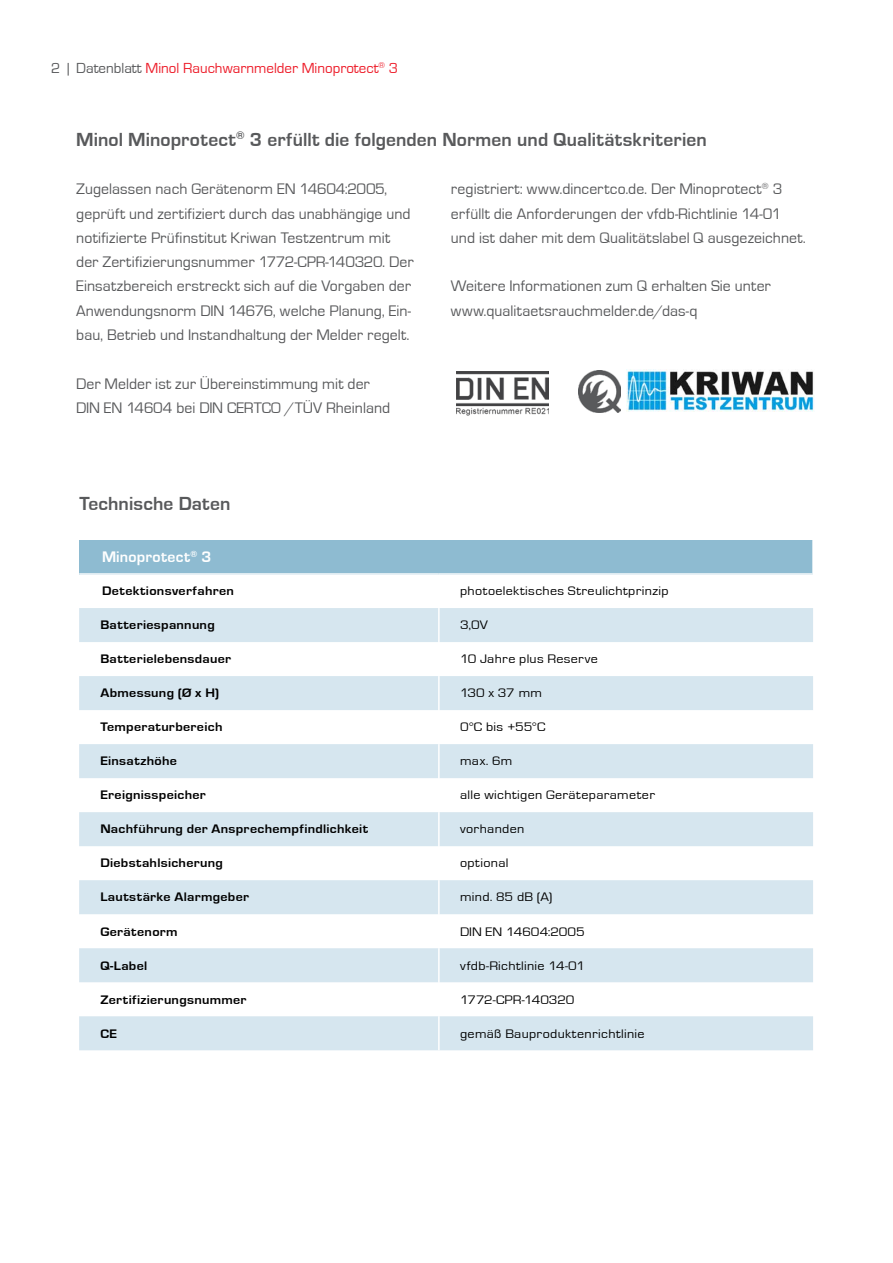
<style>
.page{position:relative;width:893px;height:1263px;background:#fff}
.page>*{position:absolute;margin:0;border:0;box-sizing:border-box;transform-origin:0 0}
.t1{font:700 19.5px "Eurostile";letter-spacing:.005em;color:#58595b}
.t2{font:15.75px/24.3px "Eurostile";letter-spacing:.005em;color:#58595b}
.t3{font:700 15.75px "Eurostile";letter-spacing:.015em;color:#fff}
.t4{font:15px "Eurostile";color:#ed1c29}
.t5{font:700 12.75px "Eurostile";letter-spacing:.02em;color:#000;scale:1.1 1}
.t6{font:12.75px "Eurostile";letter-spacing:.02em;color:#000;scale:1.1 1}
.t7{font:12.75px "Eurostile";letter-spacing:-.005em;color:#000;scale:1.1 1}
.t8{font:12.75px "Eurostile";letter-spacing:-.015em;color:#000;scale:1.1 1}
.s1{color:#58595b}
</style>
<div class="page">
<img style="left:456px;top:372px;width:93px;height:43px">
<img style="left:579px;top:371px;width:41px;height:41px">
<img style="left:627px;top:369px;width:187px;height:43px">
<div style="left:79px;top:540px;width:734px;height:34px;background:#8ebbd1"></div>
<svg style="left:79px;top:608px;width:734px;height:442px;fill:#d6e6ef"></svg>
<hr style="left:438px;top:642px;width:2px;height:34px;background:#fff">
<hr style="left:438px;top:676px;width:2px;height:34px;background:#fff">
<hr style="left:438px;top:710px;width:2px;height:34px;background:#fff">
<hr style="left:438px;top:744px;width:2px;height:34px;background:#fff">
<hr style="left:438px;top:778px;width:2px;height:34px;background:#fff">
<hr style="left:438px;top:812px;width:2px;height:34px;background:#fff">
<hr style="left:438px;top:846px;width:2px;height:34px;background:#fff">
<hr style="left:438px;top:880px;width:2px;height:34px;background:#fff">
<hr style="left:438px;top:914px;width:2px;height:34px;background:#fff">
<hr style="left:438px;top:948px;width:2px;height:34px;background:#fff">
<hr style="left:438px;top:982px;width:2px;height:34px;background:#fff">
<hr style="left:438px;top:1016px;width:2px;height:34px;background:#fff">
<hr style="left:812px;top:540px;width:2px;height:33px;background:#fff">
<hr style="left:79px;top:573px;width:360px;height:2px;background:#fff">
<hr style="left:439px;top:573px;width:375px;height:2px;background:#fff">
<hr style="left:438px;top:608px;width:2px;height:34px;background:#fff">
<p class="t4" style="left:51px;top:60px;width:349px"><span class="s1">2 | Datenblatt</span> Minol Rauchwarnmelder Minoprotect<sup>®</sup> 3</p>
<p class="t1" style="left:76px;top:129px;width:632px">Minol Minoprotect<sup>®</sup> 3 erfüllt die folgenden Normen und Qualitätskriterien</p>
<p class="t2" style="left:76px;top:177px;width:339px">Zugelassen nach Gerätenorm EN 14604:2005, geprüft und zertifiziert durch das unabhängige und notifizierte Prüfinstitut Kriwan Testzentrum mit der Zertifizierungsnummer 1772-CPR-140320. Der Einsatzbereich erstreckt sich auf die Vorgaben der Anwendungsnorm DIN 14676, welche Planung, Ein&shy;bau, Betrieb und Instandhaltung der Melder regelt.</p>
<p class="t2" style="left:76px;top:371px;width:315px">Der Melder ist zur Übereinstimmung mit der<br>DIN EN 14604 bei DIN CERTCO /TÜV Rheinland</p>
<p class="t2" style="left:451px;top:177px;width:356px">registriert: www.dincertco.de. Der Minoprotect<sup>®</sup> 3 erfüllt die Anforderungen der vfdb-Richtlinie 14-01 und ist daher mit dem Qualitätslabel Q ausgezeichnet.</p>
<p class="t2" style="left:451px;top:274px;width:321px">Weitere Informationen zum Q erhalten Sie unter www.qualitaetsrauchmelder.de/das-q</p>
<p class="t1" style="left:80px;top:493px;width:152px">Technische Daten</p>
<p class="t3" style="left:102px;top:548px;width:111px">Minoprotect<sup>®</sup> 3</p>
<p class="t5" style="left:102px;top:584px;width:121px">Detektionsverfahren</p>
<p class="t6" style="left:460px;top:584px;width:191px">photoelektisches Streulichtprinzip</p>
<p class="t5" style="left:100px;top:618px;width:105px">Batteriespannung</p>
<p class="t6" style="left:460px;top:618px;width:27px">3,0V</p>
<p class="t5" style="left:100px;top:652px;width:120px">Batterielebensdauer</p>
<p class="t6" style="left:460px;top:652px;width:127px">10 Jahre plus Reserve</p>
<p class="t5" style="left:100px;top:686px;width:110px">Abmessung (Ø x H)</p>
<p class="t6" style="left:460px;top:686px;width:76px">130 x 37 mm</p>
<p class="t5" style="left:100px;top:720px;width:112px">Temperaturbereich</p>
<p class="t6" style="left:460px;top:720px;width:79px">0°C bis +55°C</p>
<p class="t5" style="left:100px;top:754px;width:71px">Einsatzhöhe</p>
<p class="t6" style="left:460px;top:754px;width:49px">max. 6m</p>
<p class="t5" style="left:100px;top:788px;width:97px">Ereignisspeicher</p>
<p class="t6" style="left:460px;top:788px;width:179px">alle wichtigen Geräteparameter</p>
<p class="t5" style="left:100px;top:822px;width:245px">Nachführung der Ansprechempfindlichkeit</p>
<p class="t6" style="left:460px;top:822px;width:60px">vorhanden</p>
<p class="t5" style="left:100px;top:856px;width:113px">Diebstahlsicherung</p>
<p class="t6" style="left:460px;top:856px;width:45px">optional</p>
<p class="t5" style="left:100px;top:890px;width:137px">Lautstärke Alarmgeber</p>
<p class="t6" style="left:460px;top:890px;width:85px">mind. 85 dB (A)</p>
<p class="t5" style="left:100px;top:924px;width:72px">Gerätenorm</p>
<p class="t7" style="left:460px;top:924px;width:115px">DIN EN 14604:2005</p>
<p class="t5" style="left:100px;top:958px;width:44px">Q-Label</p>
<p class="t6" style="left:460px;top:958px;width:115px">vfdb-Richtlinie 14-01</p>
<p class="t5" style="left:100px;top:992px;width:134px">Zertifizierungsnummer</p>
<p class="t8" style="left:460px;top:992px;width:105px">1772-CPR-140320</p>
<p class="t5" style="left:100px;top:1026px;width:17px">CE</p>
<p class="t6" style="left:460px;top:1026px;width:169px">gemäß Bauproduktenrichtlinie</p>
</div>
